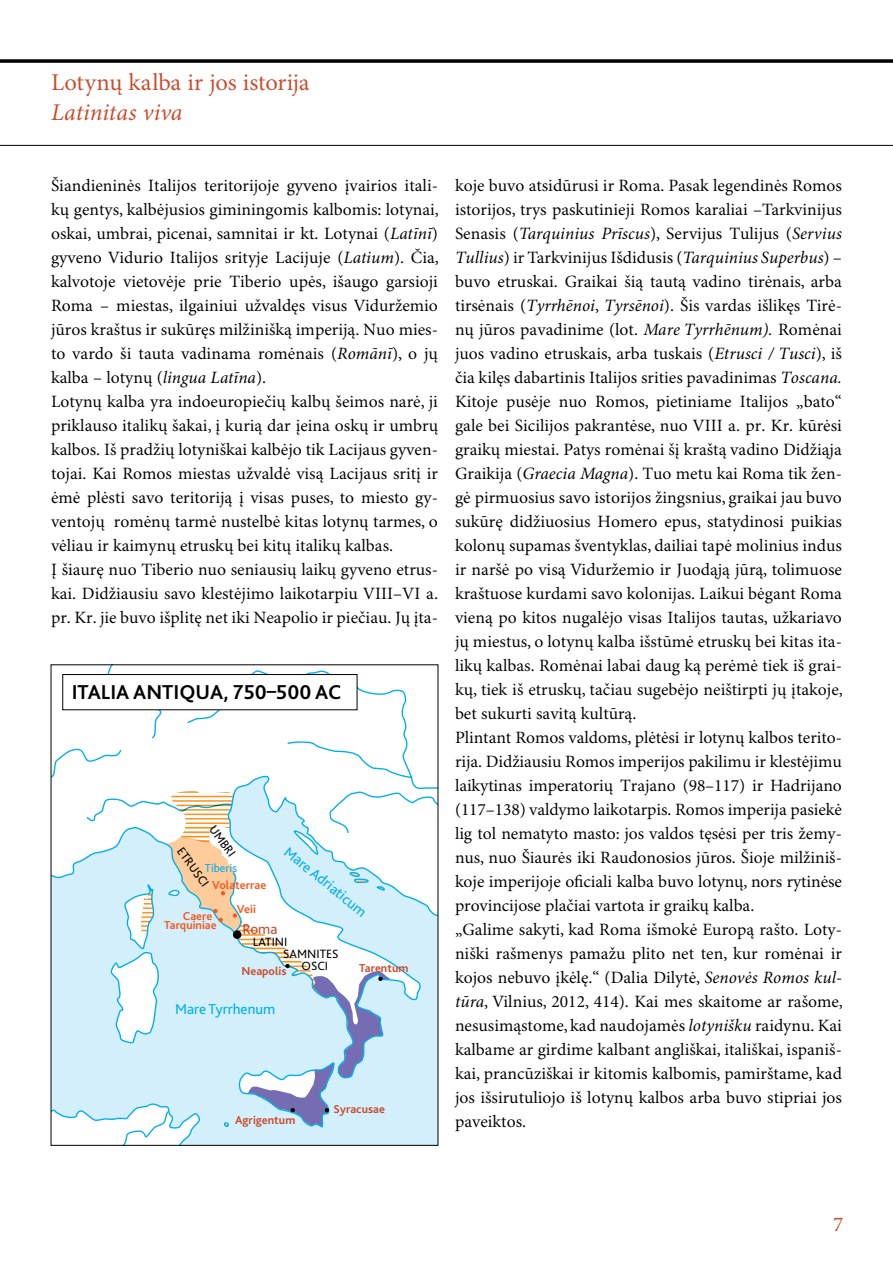
<style>
.page{position:relative;width:893px;height:1263px;background:#fff}
.page>*{position:absolute;margin:0;border:0;box-sizing:border-box;transform-origin:0 0}
.TEMOS{font:24px/30px "Minion Pro Kir";letter-spacing:-.005em;color:#c94b2c}
.NUOTRAUKOS{font:700 21px "Bliss 2";color:#000}
.PAVADINIMAS{font:21px "Minion Pro Kir";color:#c94b2c}
.TEKSTAS{font:17.25px/24px "Minion Pro Kir";color:#000;text-align:justify}
.NUOTRAUKOS-2{font:15px "Bliss 2";color:#00aeef}
.NUOTRAUKOS-3{font:15px "Bliss 2";color:#c94b2c}
.NUOTRAUKOS-4{font:12.6px "Bliss 2";color:#000}
.NUOTRAUKOS-5{font:700 12px "Bliss 2";color:#c94b2c}
.NUOTRAUKOS-6{font:700 12px "Bliss 2";color:#f15a22}
.NUOTRAUKOS-7{font:12px "Bliss 2";color:#00aeef}
.s1{font-style:italic}
</style>
<div class="page">
<hr style="left:0;top:60px;width:893px;height:3px;background:#000">
<hr style="left:0;top:145px;width:893px;height:1px;background:#000">
<svg style="left:53px;top:666px;width:383px;height:478px"></svg>
<div style="left:63px;top:674px;width:294px;height:36px;background:#fff"></div>
<div style="left:62px;top:674px;width:295px;height:36px;border:1px solid #000"></div>
<svg style="left:111px;top:791px;width:279px;height:354px"></svg>
<img style="left:141px;top:791px;width:175px;height:195px">
<p class="TEMOS" style="left:51px;top:67px;width:260px">Lotynų kalba ir jos istorija<br><span class="s1">Latinitas viva</span></p>
<p class="TEKSTAS" style="left:51px;top:173px;width:389px">Šiandieninės Italijos teritorijoje gyveno įvairios itali&shy;kų gentys, kalbėjusios giminingomis kalbomis: lotynai, oskai, umbrai, picenai, samnitai ir kt. Lotynai (<span class="s1">Latīnī</span>) gyveno Vidurio Italijos srityje Lacijuje (<span class="s1">Latium</span>). Čia, kalvotoje vietovėje prie Tiberio upės, išaugo garsioji Roma – miestas, ilgainiui užvaldęs visus Viduržemio jūros kraštus ir sukūręs milžinišką imperiją. Nuo mies&shy;to vardo ši tauta vadinama romėnais (<span class="s1">Romānī</span>), o jų kalba – lotynų (<span class="s1">lingua Latīna</span>).</p>
<p class="TEKSTAS" style="left:51px;top:389px;width:388px">Lotynų kalba yra indoeuropiečių kalbų šeimos narė, ji priklauso italikų šakai, į kurią dar įeina oskų ir umbrų kalbos. Iš pradžių lotyniškai kalbėjo tik Lacijaus gyven&shy;tojai. Kai Romos miestas užvaldė visą Lacijaus sritį ir ėmė plėsti savo teritoriją į visas puses, to miesto gy&shy;ventojų romėnų tarmė nustelbė kitas lotynų tarmes, o vėliau ir kaimynų etruskų bei kitų italikų kalbas.</p>
<p class="TEKSTAS" style="left:51px;top:557px;width:388px">Į šiaurę nuo Tiberio nuo seniausių laikų gyveno etrus&shy;kai. Didžiausiu savo klestėjimo laikotarpiu VIII–VI a. pr. Kr. jie buvo išplitę net iki Neapolio ir piečiau. Jų įta-</p>
<p class="NUOTRAUKOS" style="left:72px;top:679px;width:271px">ITALIA ANTIQUA, 750–500 AC</p>
<p class="NUOTRAUKOS-4" style="left:218px;top:822px;width:37px;rotate:54deg">UMBRI</p>
<p class="NUOTRAUKOS-2" style="left:292px;top:842px;width:103px;rotate:39deg">Mare Adriaticum</p>
<p class="NUOTRAUKOS-4" style="left:186px;top:844px;width:47px;rotate:54deg">ETRUSCI</p>
<p class="NUOTRAUKOS-6" style="left:183px;top:908px;width:31px">Caere</p>
<p class="NUOTRAUKOS-6" style="left:164px;top:918px;width:54px">Tarquiniae</p>
<p class="NUOTRAUKOS-7" style="left:205px;top:860px;width:34px">Tiberis</p>
<p class="NUOTRAUKOS-6" style="left:212px;top:877px;width:56px">Volaterrae</p>
<p class="NUOTRAUKOS-6" style="left:237px;top:901px;width:20px">Veii</p>
<p class="NUOTRAUKOS-3" style="left:242px;top:919px;width:37px">Roma</p>
<p class="NUOTRAUKOS-4" style="left:253px;top:934px;width:36px">LATINI</p>
<p class="NUOTRAUKOS-4" style="left:283px;top:945px;width:57px">SAMNITES</p>
<p class="NUOTRAUKOS-4" style="left:301px;top:958px;width:28px">OSCI</p>
<p class="NUOTRAUKOS-5" style="left:241px;top:963px;width:47px">Neapolis</p>
<p class="NUOTRAUKOS-5" style="left:359px;top:961px;width:51px">Tarentum</p>
<p class="NUOTRAUKOS-2" style="left:175px;top:1000px;width:102px">Mare Tyrrhenum</p>
<p class="NUOTRAUKOS-5" style="left:235px;top:1112px;width:62px">Agrigentum</p>
<p class="NUOTRAUKOS-5" style="left:334px;top:1102px;width:53px">Syracusae</p>
<p class="TEKSTAS" style="left:455px;top:173px;width:388px">koje buvo atsidūrusi ir Roma. Pasak legendinės Romos istorijos, trys paskutinieji Romos karaliai –Tarkvinijus Senasis (<span class="s1">Tarquinius Prīscus</span>), Servijus Tulijus (<span class="s1">Servius Tullius</span>) ir Tarkvinijus Išdidusis (<span class="s1">Tarquinius Superbus</span>) – buvo etruskai. Graikai šią tautą vadino tirėnais, arba tirsėnais (<span class="s1">Tyrrhēnoi</span>, <span class="s1">Tyrsēnoi</span>). Šis vardas išlikęs Tirė&shy;nų jūros pavadinime (lot. <span class="s1">Mare Tyrrhēnum).</span> Romėnai juos vadino etruskais, arba tuskais (<span class="s1">Etrusci / Tusci</span>), iš čia kilęs dabartinis Italijos srities pavadinimas <span class="s1">Toscana.</span></p>
<p class="TEKSTAS" style="left:455px;top:389px;width:389px">Kitoje pusėje nuo Romos, pietiniame Italijos „bato“ gale bei Sicilijos pakrantėse, nuo VIII a. pr. Kr. kūrėsi graikų miestai. Patys romėnai šį kraštą vadino Didžiąja Graikija (<span class="s1">Graecia Magna</span>). Tuo metu kai Roma tik žen&shy;gė pirmuosius savo istorijos žingsnius, graikai jau buvo sukūrę didžiuosius Homero epus, statydinosi puikias kolonų supamas šventyklas, dailiai tapė molinius indus ir naršė po visą Viduržemio ir Juodąją jūrą, tolimuose kraštuose kurdami savo kolonijas. Laikui bėgant Roma vieną po kitos nugalėjo visas Italijos tautas, užkariavo jų miestus, o lotynų kalba išstūmė etruskų bei kitas ita&shy;likų kalbas. Romėnai labai daug ką perėmė tiek iš grai&shy;kų, tiek iš etruskų, tačiau sugebėjo neištirpti jų įtakoje, bet sukurti savitą kultūrą.</p>
<p class="TEKSTAS" style="left:455px;top:725px;width:388px">Plintant Romos valdoms, plėtėsi ir lotynų kalbos terito&shy;rija. Didžiausiu Romos imperijos pakilimu ir klestėjimu laikytinas imperatorių Trajano (98–117) ir Hadrijano (117–138) valdymo laikotarpis. Romos imperija pasiekė lig tol nematyto masto: jos valdos tęsėsi per tris žemy&shy;nus, nuo Šiaurės iki Raudonosios jūros. Šioje milžiniš&shy;koje imperijoje oficiali kalba buvo lotynų, nors rytinėse provincijose plačiai vartota ir graikų kalba.</p>
<p class="TEKSTAS" style="left:455px;top:917px;width:389px">„Galime sakyti, kad Roma išmokė Europą rašto. Loty&shy;niški rašmenys pamažu plito net ten, kur romėnai ir kojos nebuvo įkėlę.“ (Dalia Dilytė, <span class="s1">Senovės Romos kul&shy;tūra</span>, Vilnius, 2012, 414). Kai mes skaitome ar rašome, nesusimąstome, kad naudojamės <span class="s1">lotynišku</span> raidynu. Kai kalbame ar girdime kalbant angliškai, itališkai, ispaniš&shy;kai, prancūziškai ir kitomis kalbomis, pamirštame, kad jos išsirutuliojo iš lotynų kalbos arba buvo stipriai jos paveiktos.</p>
<p class="PAVADINIMAS" style="left:833px;top:1210px;width:12px">7</p>
</div>
